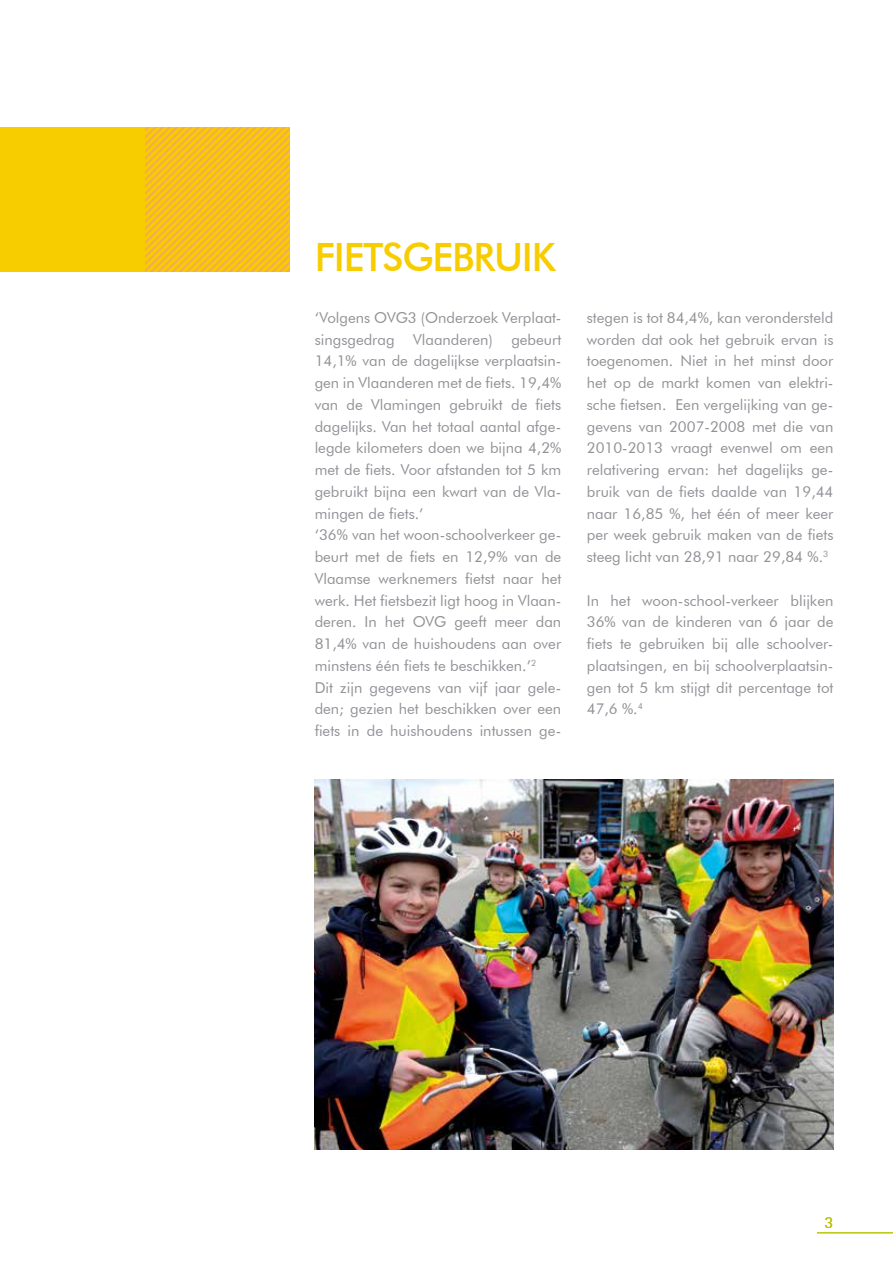
<style>
.page{position:relative;width:893px;height:1263px;background:#fff}
.page>*{position:absolute;margin:0;border:0;box-sizing:border-box;transform-origin:0 0}
.t1{font:500 39px "Futura BT";letter-spacing:-.03em;color:#f7cd00}
.t2{font:15px/21.8px "Futura BT";color:#919197;text-align:justify}
.t3{font:15px "Futura BT";color:#b8c400}
</style>
<div class="page">
<div style="left:0;top:127px;width:289px;height:144px;background:#f7cd00"></div>
<svg style="left:145px;top:127px;width:144px;height:144px"></svg>
<img style="left:315px;top:780px;width:518px;height:369px">
<hr style="left:817px;top:1232px;width:76px;height:1px;background:#b8c400">
<h1 class="t1" style="left:315px;top:234px;width:37px">FIETS</h1>
<h1 class="t1" style="left:402px;top:234px;width:155px">GEBRUI K</h1>
<p class="t2" style="left:315px;top:306px;width:248px;text-align:left">‘Volgens OVG3 (Onderzoek Verplaat&shy;singsgedrag Vlaanderen) gebeurt 14,1% van de dagelijkse verplaatsin&shy;gen in Vlaanderen met de fiets. 19,4% van de Vlamingen gebruikt de fiets dagelijks. Van het totaal aantal afge&shy;legde kilometers doen we bijna 4,2% met de fiets. Voor afstanden tot 5 km gebruikt bijna een kwart van de Vla&shy;mingen de fiets.’<br>‘36% van het woon-schoolverkeer ge&shy;beurt met de fiets en 12,9% van de Vlaamse werknemers fietst naar het werk. Het fietsbezit ligt hoog in Vlaan&shy;deren. In het OVG geeft meer dan 81,4% van de huishoudens aan over minstens één fiets te beschikken.’<sup>2<br></sup>Dit zijn gegevens van vijf jaar gele&shy;den; gezien het beschikken over een fiets in de huishoudens intussen ge-</p>
<p class="t2" style="left:587px;top:306px;width:248px">stegen is tot 84,4%, kan verondersteld worden dat ook het gebruik ervan is toegenomen. Niet in het minst door het op de markt komen van elektri&shy;sche fietsen. Een vergelijking van ge&shy;gevens van 2007-2008 met die van 2010-2013 vraagt evenwel om een relativering ervan: het dagelijks ge&shy;bruik van de fiets daalde van 19,44 naar 16,85 %, het één of meer keer per week gebruik maken van de fiets steeg licht van 28,91 naar 29,84 %.<sup>3</sup></p>
<p class="t2" style="left:587px;top:589px;width:248px">In het woon-school-verkeer blijken 36% van de kinderen van 6 jaar de fiets te gebruiken bij alle schoolver&shy;plaatsingen, en bij schoolverplaatsin&shy;gen tot 5 km stijgt dit percentage tot 47,6 %.<sup>4</sup></p>
<p class="t3" style="left:825px;top:1214px;width:10px">3</p>
</div>
